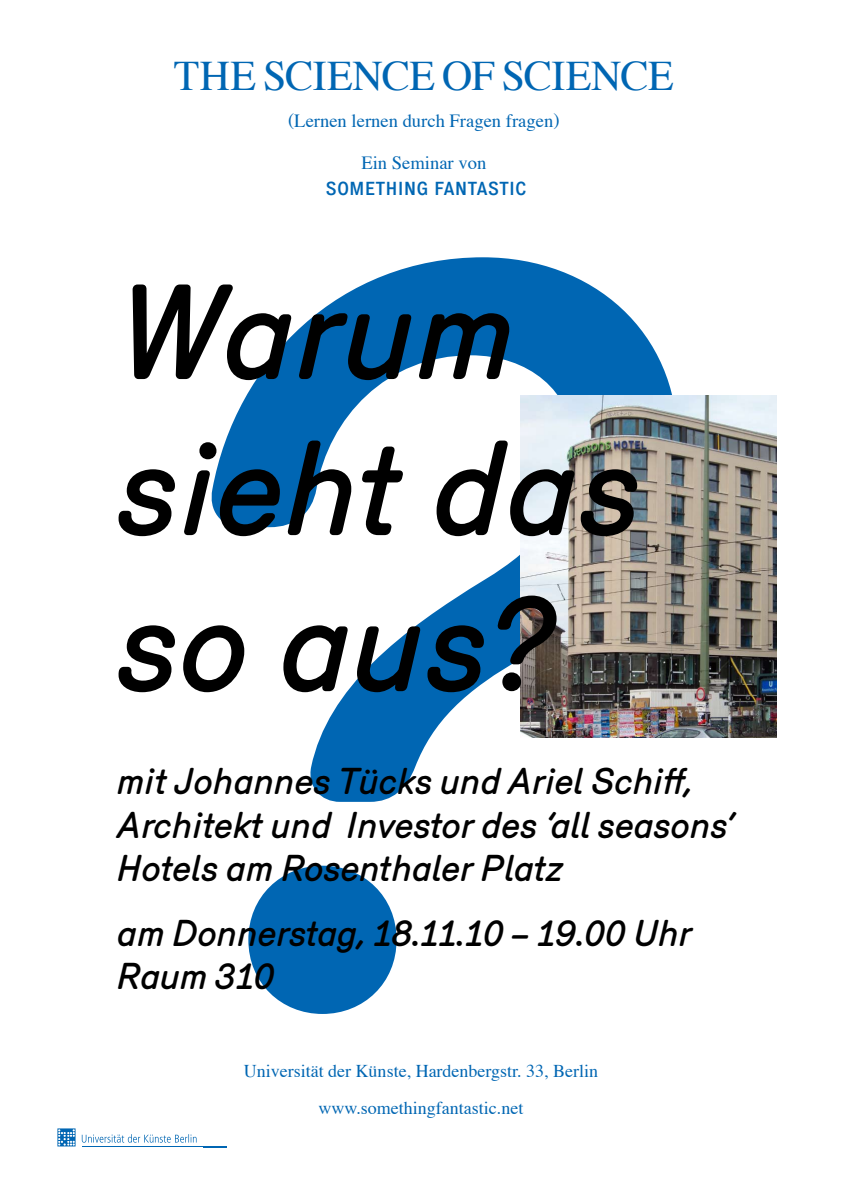
<style>
.page{position:relative;width:842px;height:1191px;background:#fff}
.page>*{position:absolute;margin:0;border:0;box-sizing:border-box;transform-origin:0 0}
.t1{font:italic 500 1028.9px "Mercury";color:#0066b3}
.t2{font:italic 500 130px/156px "Mercury";letter-spacing:-.005em;color:#000}
.t3{font:42px "Times";letter-spacing:-.01em;color:#0066b3}
.t4{font:italic 500 36px/43.2px "Mercury";letter-spacing:-.01em;color:#000}
.t5{font:18.6px "Times";color:#0066b3}
.t6{font:500 18.6px "Executive 65";color:#0066b3}
.t7{font:18px/36.5px "Times";color:#0066b3;text-align:center}
</style>
<div class="page">
<svg style="left:57px;top:1128px;width:19px;height:18px"></svg>
<svg style="left:82px;top:1134px;width:115px;height:8px"></svg>
<hr style="left:203px;top:1146px;width:23px;height:2px;background:#0066b3">
<hr style="left:82px;top:1145px;width:144px;height:1px;background:#0066b3">
<img style="left:520px;top:395px;width:257px;height:342px">
<p class="t3" style="left:174px;top:37px;width:501px">THE SCIENCE OF SCIENCE</p>
<p class="t5" style="left:288px;top:103px;width:273px">(Lernen lernen durch Fragen fragen)</p>
<p class="t5" style="left:361px;top:145px;width:126px">Ein Seminar von</p>
<p class="t6" style="left:326px;top:177px;width:203px">SOMETHING FANTASTIC</p>
<h1 class="t1" style="left:139px;top:56px;width:519px">?</h1>
<h2 class="t2" style="left:118px;top:254px;width:528px">Warum sieht das so aus?</h2>
<p class="t4" style="left:118px;top:759px;width:619px">mit Johannes Tücks und Ariel Schiff,<br>Architekt und Investor des ‘all seasons’<br>Hotels am Rosenthaler Platz</p>
<p class="t4" style="left:118px;top:911px;width:576px">am Donnerstag, 18.11.10 – 19.00 Uhr<br>Raum 310</p>
<p class="t7" style="left:244px;top:1051px;width:356px">Universität der Künste, Hardenbergstr. 33, Berlin www.somethingfantastic.net</p>
</div>
